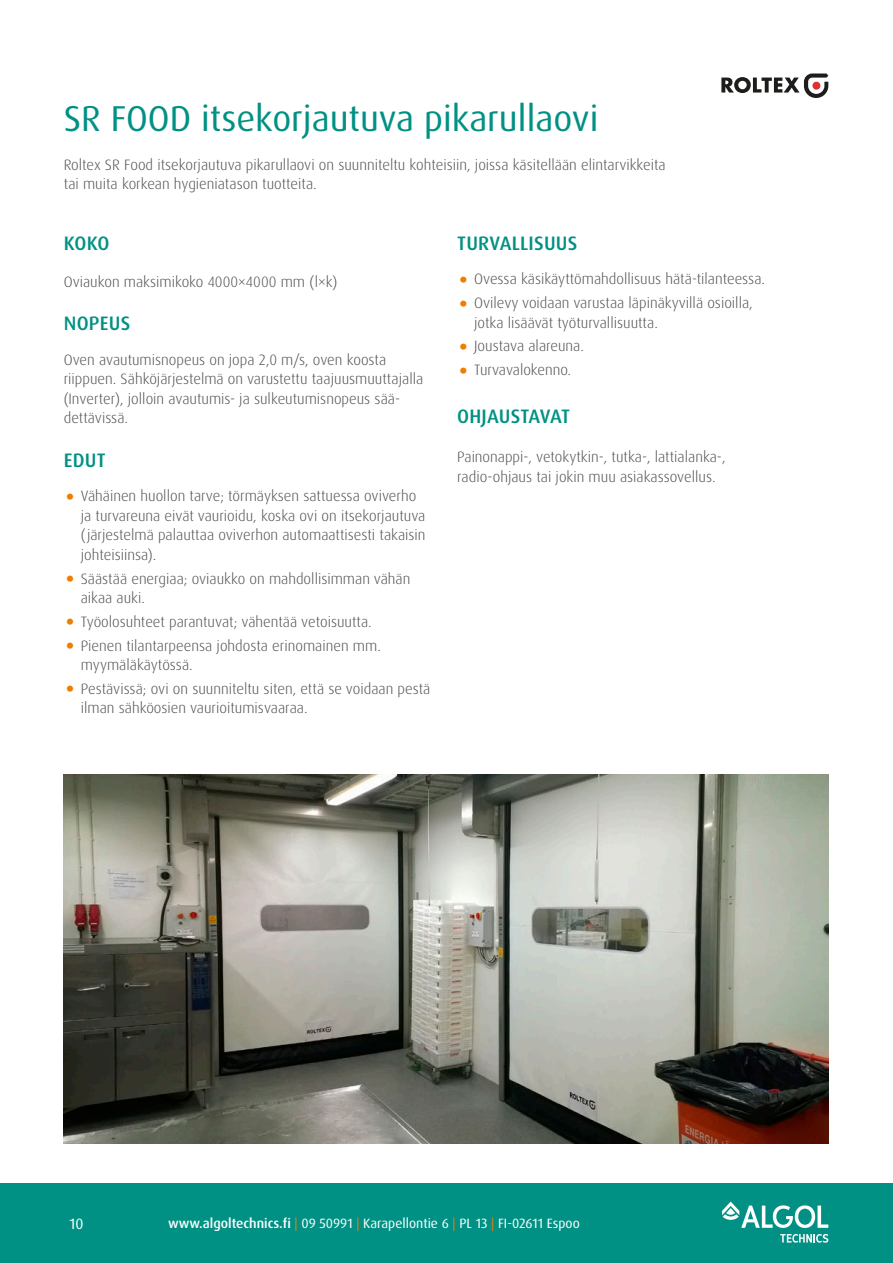
<style>
.page{position:relative;width:893px;height:1263px;background:#fff}
.page>*{position:absolute;margin:0;border:0;box-sizing:border-box;transform-origin:0 0}
.t1{font:36px "Dax Pro";color:#009184}
.t2{font:500 19.5px "Dax Pro";letter-spacing:.01em;color:#009184}
.t3{font:300 15px/19.5px "Dax Pro";color:#4b4b4a}
.t4{font:15px "Dax Pro";color:#fff}
.t5{font:13.5px "Dax Pro";color:#fff}
.s1{font-size:43.5px;color:#ef7d00}
.s2{font-weight:500}
.s3{color:#ef7d00}
</style>
<div class="page">
<div style="left:0;top:1183px;width:893px;height:80px;background:#009184"></div>
<svg style="left:780px;top:1234px;width:48px;height:8px"></svg>
<svg style="left:722px;top:1201px;width:106px;height:27px"></svg>
<svg style="left:721px;top:74px;width:107px;height:24px"></svg>
<img style="left:64px;top:774px;width:764px;height:369px">
<h1 class="t1" style="left:64px;top:95px;width:536px">SR FOOD itsekorjautuva pikarullaovi</h1>
<p class="t3" style="left:64px;top:155px;width:603px">Roltex SR Food itsekorjautuva pikarullaovi on suunniteltu kohteisiin, joissa käsitellään elintarvikkeita tai muita korkean hygieniatason tuotteita.</p>
<h2 class="t2" style="left:64px;top:230px;width:47px">KOKO</h2>
<p class="t3" style="left:64px;top:272px;width:275px">Oviaukon maksimikoko 4000×4000 mm (l×k)</p>
<h2 class="t2" style="left:64px;top:311px;width:68px">NOPEUS</h2>
<p class="t3" style="left:64px;top:350px;width:361px">Oven avautumisnopeus on jopa 2,0 m/s, oven koosta riippuen. Sähköjärjestelmä on varustettu taajuusmuuttajalla (Inverter), jolloin avautumis- ja sulkeutumisnopeus sää&shy;dettävissä.</p>
<h2 class="t2" style="left:64px;top:447px;width:43px">EDUT</h2>
<p class="t3" style="left:81px;top:486px;width:346px;text-indent:-17px"><span class="s1">•</span> Vähäinen huollon tarve; törmäyksen sattuessa oviverho ja turvareuna eivät vaurioidu, koska ovi on itsekorjautuva (järjestelmä palauttaa oviverhon automaattisesti takaisin johteisiinsa).</p>
<p class="t3" style="left:81px;top:569px;width:331px;text-indent:-17px"><span class="s1">•</span> Säästää energiaa; oviaukko on mahdollisimman vähän aikaa auki.</p>
<p class="t3" style="left:64px;top:612px;width:310px"><span class="s1">•</span> Työolosuhteet parantuvat; vähentää vetoisuutta.</p>
<p class="t3" style="left:81px;top:636px;width:302px;text-indent:-17px"><span class="s1">•</span> Pienen tilantarpeensa johdosta erinomainen mm. myymäläkäytössä.</p>
<p class="t3" style="left:81px;top:679px;width:351px;text-indent:-17px"><span class="s1">•</span> Pestävissä; ovi on suunniteltu siten, että se voidaan pestä ilman sähköosien vaurioitumisvaaraa.</p>
<h2 class="t2" style="left:457px;top:230px;width:122px">TURVALLISUUS</h2>
<p class="t3" style="left:457px;top:269px;width:309px"><span class="s1">•</span> Ovessa käsikäyttömahdollisuus hätä-tilanteessa.</p>
<p class="t3" style="left:474px;top:293px;width:280px;text-indent:-17px"><span class="s1">•</span> Ovilevy voidaan varustaa läpinäkyvillä osioilla, jotka lisäävät työturvallisuutta.</p>
<p class="t3" style="left:457px;top:336px;width:128px"><span class="s1">•</span> Joustava alareuna.</p>
<p class="t3" style="left:457px;top:360px;width:115px"><span class="s1">•</span> Turvavalokenno.</p>
<h2 class="t2" style="left:457px;top:403px;width:114px">OHJAUSTAVAT</h2>
<p class="t3" style="left:457px;top:447px;width:270px">Painonappi-, vetokytkin-, tutka-, lattialanka-, radio-ohjaus tai jokin muu asiakassovellus.</p>
<p class="t4" style="left:69px;top:1214px;width:16px">10</p>
<p class="t5" style="left:168px;top:1215px;width:413px"><span class="s2">www.algoltechnics.fi</span> <span class="s3">|</span> 09 50991 <span class="s3">|</span> Karapellontie 6 <span class="s3">|</span> PL 13 <span class="s3">|</span> FI-02611 Espoo</p>
</div>
